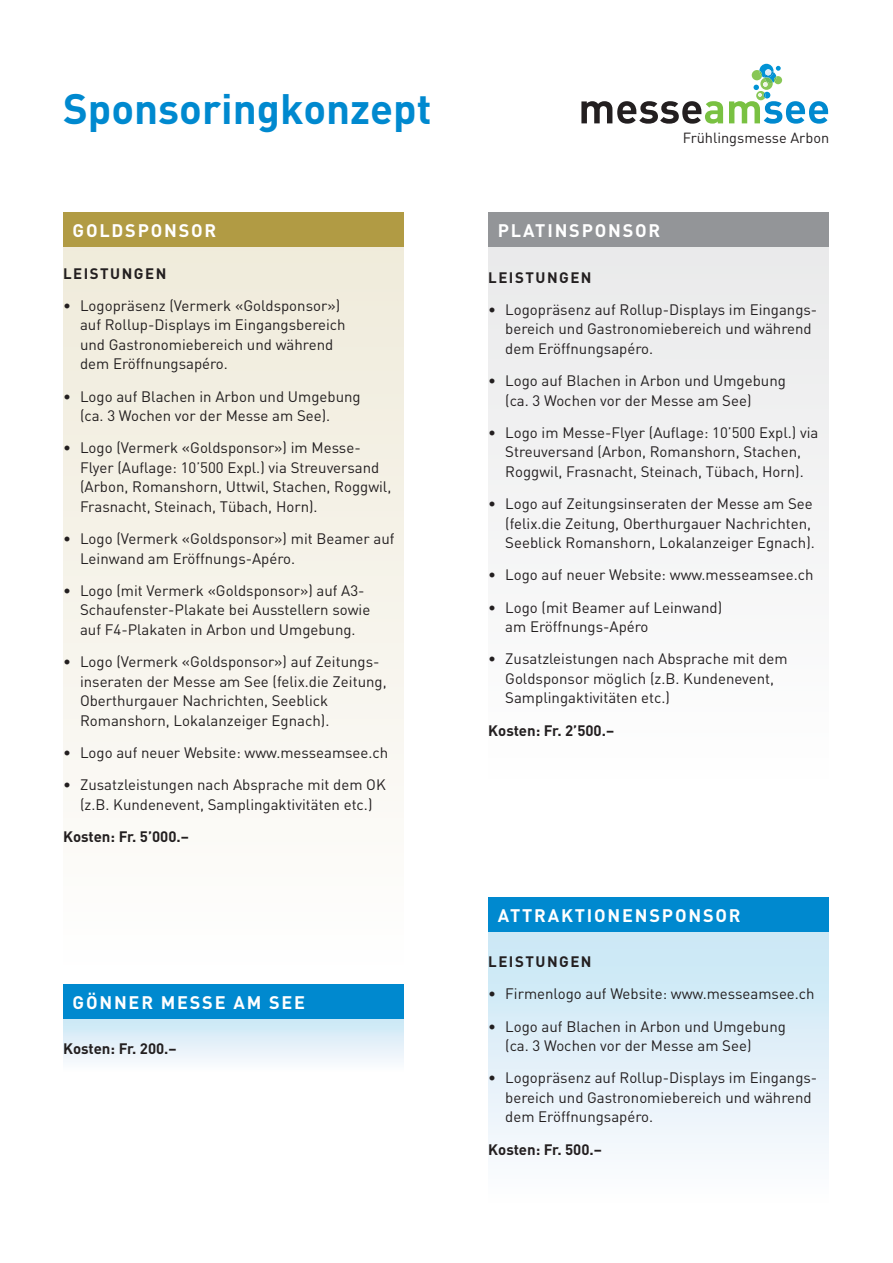
<style>
.page{position:relative;width:893px;height:1263px;background:#fff}
.page>*{position:absolute;margin:0;border:0;box-sizing:border-box;transform-origin:0 0}
.t1{font:700 42px "DIN";color:#0089cf}
.t2{font:700 18px "DIN";letter-spacing:.1em;color:#fff}
.t3{font:15px/19.5px "DIN";color:#231f20}
.t4{font:700 15px "DIN";color:#231f20}
.t5{font:700 15px "DIN";letter-spacing:.1em;color:#231f20}
.t6{font:14.55px "DIN";color:#231f20}
</style>
<div class="page">
<div style="left:63px;top:213px;width:340px;height:34px;background:#b19b44"></div>
<svg style="left:63px;top:247px;width:340px;height:554px"></svg>
<div style="left:488px;top:247px;width:340px;height:535px;background:#f4f4f4"></div>
<div style="left:488px;top:928px;width:340px;height:275px;background:linear-gradient(to bottom,#c7e6f5,#fffcfe)"></div>
<svg style="left:64px;top:1014px;width:340px;height:48px"></svg>
<div style="left:488px;top:213px;width:340px;height:34px;background:#939598"></div>
<div style="left:488px;top:897px;width:340px;height:34px;background:#0089cf"></div>
<div style="left:63px;top:984px;width:340px;height:34px;background:#0089cf"></div>
<svg style="left:581px;top:64px;width:247px;height:60px"></svg>
<p class="t1" style="left:63px;top:81px;width:370px">Sponsoringkonzept</p>
<p class="t6" style="left:683px;top:129px;width:148px">Frühlingsmesse Arbon</p>
<p class="t2" style="left:73px;top:219px;width:145px">GOLDSPONSOR</p>
<p class="t2" style="left:498px;top:219px;width:164px">PLATINSPONSOR</p>
<p class="t5" style="left:63px;top:263px;width:105px">LEISTUNGEN</p>
<p class="t3" style="left:80px;top:295px;width:267px;text-indent:-17px">• Logopräsenz (Vermerk «Goldsponsor») auf Rollup-Displays im Eingangsbereich und Gastronomiebereich und während dem Eröffnungsapéro.</p>
<p class="t3" style="left:80px;top:386px;width:282px;text-indent:-17px">• Logo auf Blachen in Arbon und Umgebung (ca. 3 Wochen vor der Messe am See).</p>
<p class="t3" style="left:80px;top:438px;width:313px;text-indent:-17px">• Logo (Vermerk «Goldsponsor») im Messe-Flyer (Auflage: 10’500 Expl.) via Streuversand (Arbon, Romanshorn, Uttwil, Stachen, Roggwil, Frasnacht, Steinach, Tübach, Horn).</p>
<p class="t3" style="left:80px;top:529px;width:316px;text-indent:-17px">• Logo (Vermerk «Goldsponsor») mit Beamer auf<br>Leinwand am Eröffnungs-Apéro.</p>
<p class="t3" style="left:80px;top:580px;width:292px;text-indent:-17px">• Logo (mit Vermerk «Goldsponsor») auf A3-<br>Schaufenster-Plakate bei Ausstellern sowie auf F4-Plakaten in Arbon und Umgebung.</p>
<p class="t3" style="left:80px;top:652px;width:308px;text-indent:-17px">• Logo (Vermerk «Goldsponsor») auf Zeitungs&shy;inseraten der Messe am See (felix.die Zeitung, Oberthurgauer Nachrichten, Seeblick Romanshorn, Lokalanzeiger Egnach).</p>
<p class="t3" style="left:63px;top:742px;width:327px">• Logo auf neuer Website: www.messeamsee.ch</p>
<p class="t3" style="left:63px;top:775px;width:324px;text-align:center">• Zusatzleistungen nach Absprache mit dem OK (z.B. Kundenevent, Samplingaktivitäten etc.)</p>
<p class="t4" style="left:63px;top:827px;width:127px">Kosten: Fr. 5’000.–</p>
<p class="t2" style="left:73px;top:990px;width:234px">GÖNNER MESSE AM SEE</p>
<p class="t4" style="left:63px;top:1039px;width:115px">Kosten: Fr. 200.–</p>
<p class="t5" style="left:488px;top:267px;width:105px">LEISTUNGEN</p>
<p class="t3" style="left:505px;top:299px;width:314px;text-indent:-17px">• Logopräsenz auf Rollup-Displays im Eingangs&shy;bereich und Gastronomiebereich und während dem Eröffnungsapéro.</p>
<p class="t3" style="left:505px;top:371px;width:282px;text-indent:-17px">• Logo auf Blachen in Arbon und Umgebung (ca. 3 Wochen vor der Messe am See)</p>
<p class="t3" style="left:488px;top:422px;width:332px;text-align:center">• Logo im Messe-Flyer (Auflage: 10’500 Expl.) via<br>Streuversand (Arbon, Romanshorn, Stachen,<br>Roggwil, Frasnacht, Steinach, Tübach, Horn).</p>
<p class="t3" style="left:505px;top:494px;width:311px;text-indent:-17px">• Logo auf Zeitungsinseraten der Messe am See (felix.die Zeitung, Oberthurgauer Nachrichten,<br>Seeblick Romanshorn, Lokalanzeiger Egnach).</p>
<p class="t3" style="left:488px;top:565px;width:327px">• Logo auf neuer Website: www.messeamsee.ch</p>
<p class="t3" style="left:505px;top:597px;width:218px;text-indent:-17px">• Logo (mit Beamer auf Leinwand) am Eröffnungs-Apéro</p>
<p class="t3" style="left:505px;top:649px;width:284px;text-indent:-17px">• Zusatzleistungen nach Absprache mit dem<br>Goldsponsor möglich (z.B. Kundenevent,<br>Samplingaktivitäten etc.)</p>
<p class="t4" style="left:488px;top:720px;width:127px">Kosten: Fr. 2’500.–</p>
<p class="t2" style="left:498px;top:903px;width:244px">ATTRAKTIONENSPONSOR</p>
<p class="t5" style="left:488px;top:952px;width:105px">LEISTUNGEN</p>
<p class="t3" style="left:488px;top:984px;width:328px">• Firmenlogo auf Website: www.messeamsee.ch</p>
<p class="t3" style="left:505px;top:1016px;width:282px;text-indent:-17px">• Logo auf Blachen in Arbon und Umgebung (ca. 3 Wochen vor der Messe am See)</p>
<p class="t3" style="left:505px;top:1068px;width:314px;text-indent:-17px">• Logopräsenz auf Rollup-Displays im Eingangs&shy;bereich und Gastronomiebereich und während dem Eröffnungsapéro.</p>
<p class="t4" style="left:488px;top:1139px;width:115px">Kosten: Fr. 500.–</p>
</div>
